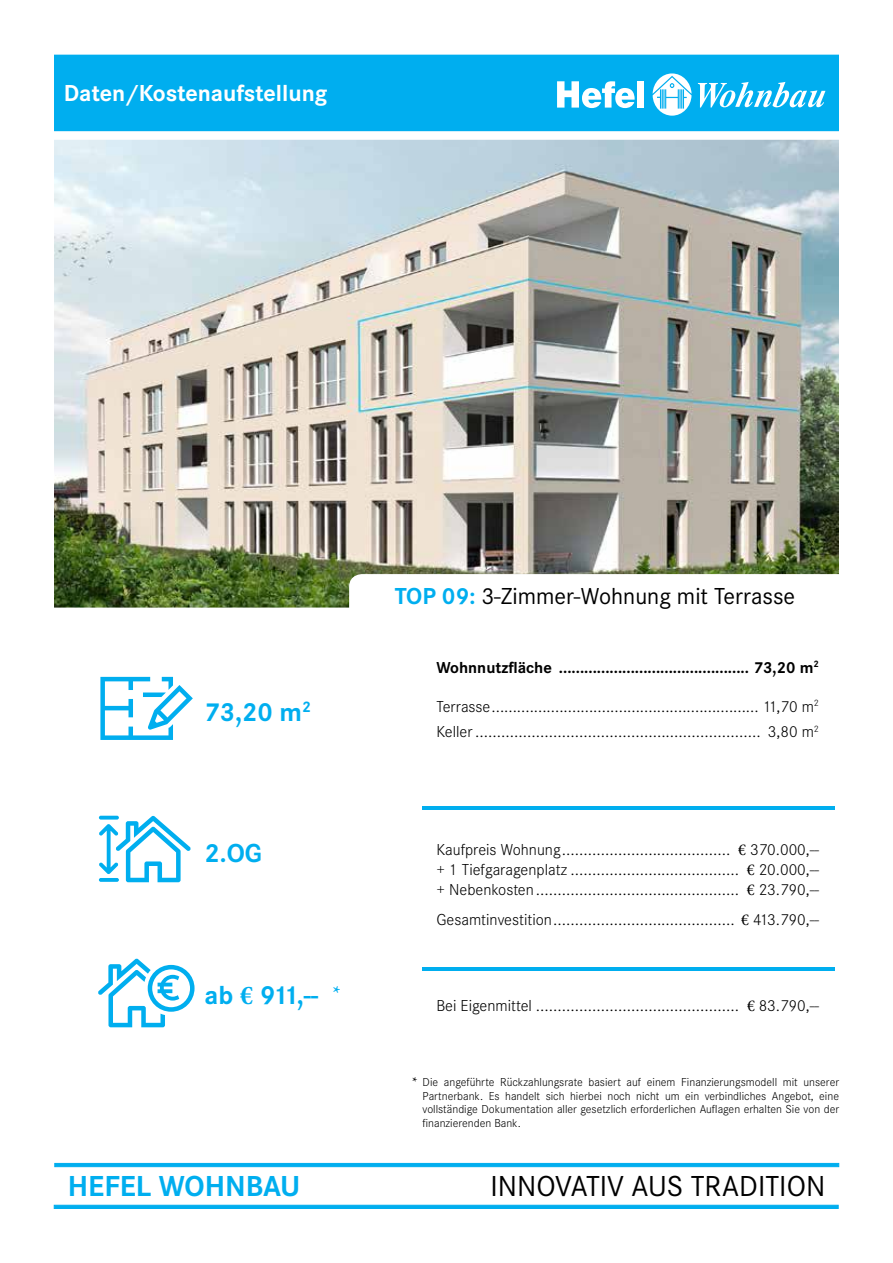
<style>
.page{position:relative;width:893px;height:1263px;background:#fff}
.page>*{position:absolute;margin:0;border:0;box-sizing:border-box;transform-origin:0 0}
.t1{font:30px "Corporate S";color:#000}
.t2{font:700 30px "Corporate S";color:#00aeef}
.t3{font:700 27px "Corporate S";color:#00aeef}
.t4{font:24px "Corporate S";color:#000}
.t5{font:700 24px "Corporate S";color:#fff}
.t6{font:700 19.5px "Minion Pro";color:#00aeef}
.t7{font:300 16.5px/19.8px "Corporate S";color:#000}
.t8{font:700 16.5px "Corporate S";color:#000}
.t9{font:13.5px "Minion Pro";color:#000}
.t10{font:300 12px/13.5px "Corporate S";color:#000;text-align:justify}
.s1{font-family:"Minion Pro"}
.s2{font-weight:700;color:#00aeef}
.s3{font-family:"Minion Pro";font-weight:400}
</style>
<div class="page">
<div style="left:54px;top:55px;width:785px;height:76px;background:#00aeef"></div>
<img style="left:54px;top:140px;width:785px;height:468px">
<svg style="left:653px;top:73px;width:38px;height:43px"></svg>
<svg style="left:557px;top:81px;width:78px;height:27px"></svg>
<div style="left:638px;top:81px;width:6px;height:27px;background:#fff"></div>
<svg style="left:698px;top:82px;width:127px;height:26px"></svg>
<svg style="left:100px;top:677px;width:93px;height:63px"></svg>
<svg style="left:98px;top:958px;width:97px;height:69px"></svg>
<svg style="left:99px;top:816px;width:92px;height:66px"></svg>
<hr style="left:423px;top:807px;width:412px;height:3px;background:#00aeef">
<hr style="left:423px;top:967px;width:412px;height:4px;background:#00aeef">
<svg style="left:349px;top:574px;width:490px;height:34px"></svg>
<svg style="left:54px;top:1205px;width:785px;height:4px;fill:#00aeef"></svg>
<div style="left:54px;top:1163px;width:785px;height:4px;background:#00aeef;border:1px solid #00aeef"></div>
<h3 class="t5" style="left:64px;top:80px;width:265px">Daten/Kostenaufstellung</h3>
<h2 class="t3" style="left:205px;top:696px;width:108px">73,20 m<sup>2</sup></h2>
<h2 class="t3" style="left:205px;top:838px;width:59px">2.OG</h2>
<h2 class="t3" style="left:205px;top:980px;width:115px">ab <span class="s1">€</span> 911,--</h2>
<p class="t6" style="left:333px;top:979px;width:9px">*</p>
<h3 class="t4" style="left:395px;top:583px;width:402px"><span class="s2">TOP 09:</span> 3-Zimmer-Wohnung mit Terrasse</h3>
<p class="t8" style="left:436px;top:658px;width:384px">Wohnnutzfläche ............................................. 73,20 m<sup>2</sup></p>
<p class="t7" style="left:436px;top:694px;width:384px;line-height:25.5px">Terrasse ............................................................... 11,70 m<sup>2<br></sup>Keller .................................................................. 3,80 m<sup>2</sup></p>
<p class="t7" style="left:436px;top:840px;width:384px;text-align:justify">Kaufpreis Wohnung....................................... <span class="s3">€</span> 370.000,-- + 1 Tiefgaragenplatz ....................................... <span class="s3">€</span> 20.000,-- + Nebenkosten............................................... <span class="s3">€</span> 23.790,--</p>
<p class="t7" style="left:436px;top:910px;width:384px">Gesamtinvestition.......................................... <span class="s3">€</span> 413.790,--</p>
<p class="t7" style="left:436px;top:996px;width:384px">Bei Eigenmittel ............................................... <span class="s3">€</span> 83.790,--</p>
<p class="t9" style="left:412px;top:1072px;width:7px">*</p>
<p class="t10" style="left:423px;top:1075px;width:418px">Die angeführte Rückzahlungsrate basiert auf einem Finanzierungsmodell mit unserer Partnerbank. Es handelt sich hierbei noch nicht um ein verbindliches Angebot, eine vollständige Dokumentation aller gesetzlich erforderlichen Auflagen erhalten Sie von der finanzierenden Bank.</p>
<h1 class="t2" style="left:68px;top:1169px;width:234px">HEFEL WOHNBAU</h1>
<h1 class="t1" style="left:491px;top:1170px;width:336px">INNOVATIV AUS TRADITION</h1>
</div>
